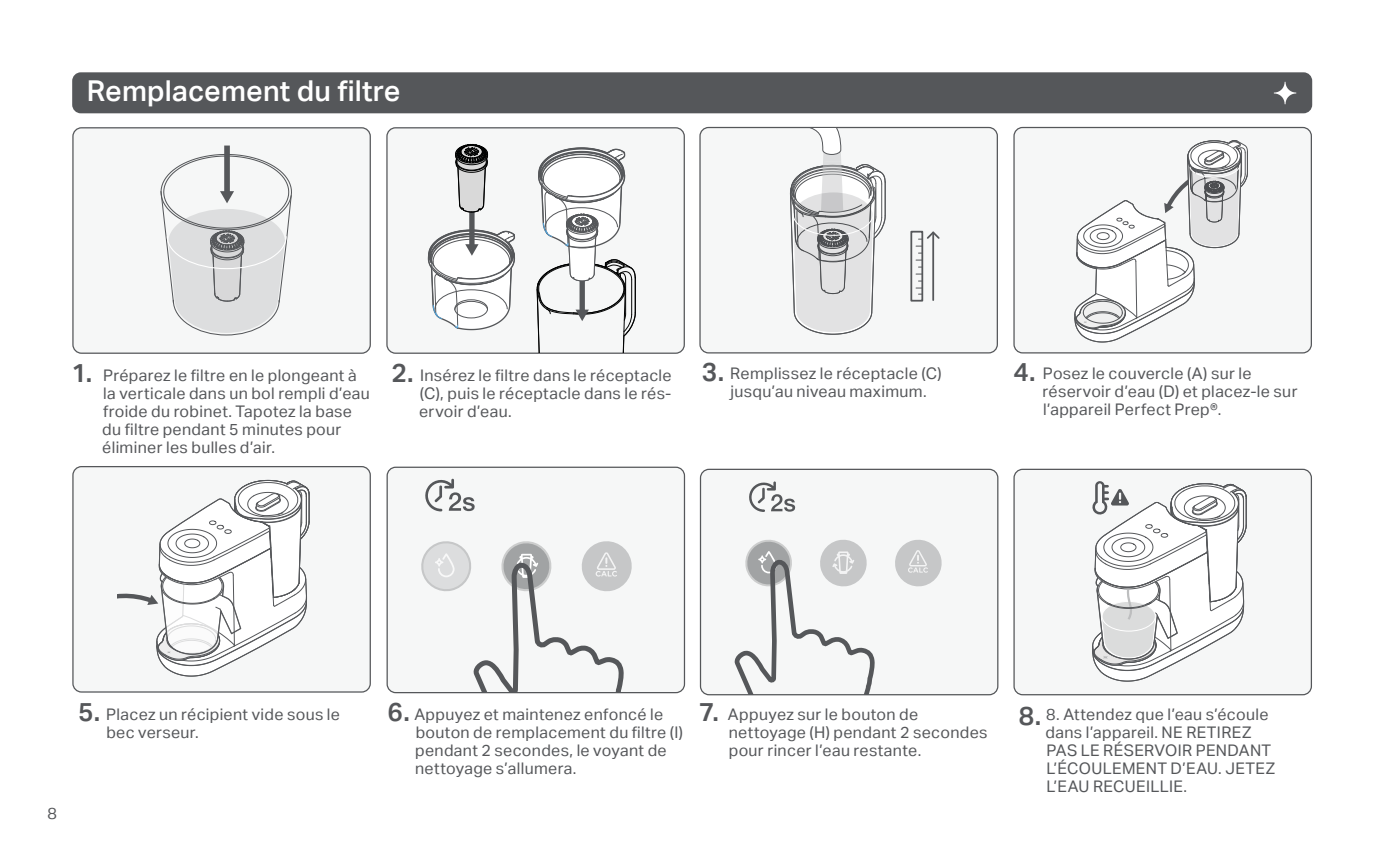
<style>
.page{position:relative;width:1384px;height:851px;background:#fff}
.page>*{position:absolute;margin:0;border:0;box-sizing:border-box;transform-origin:0 0}
.t1{font:500 28.8px "Aktiv Grotesk";letter-spacing:.005em;color:#fff}
.t2{font:600 26px "Aktiv Grotesk";color:#55575a}
.t3{font:16px/18px "Aktiv Grotesk";letter-spacing:.02em;color:#55575a}
</style>
<div class="page">
<div style="left:73px;top:128px;width:297px;height:225px;background:#f6f7f7;border-radius:9px"></div>
<div style="left:72px;top:127px;width:299px;height:227px;border:1px solid #55575a;border-radius:9px"></div>
<div style="left:73px;top:466px;width:297px;height:226px;background:#f6f7f7;border-radius:9px"></div>
<div style="left:72px;top:466px;width:299px;height:226px;border:1px solid #55575a;border-radius:9px"></div>
<div style="left:700px;top:469px;width:297px;height:225px;background:#f6f7f7;border-radius:9px"></div>
<div style="left:700px;top:468px;width:298px;height:227px;border:1px solid #55575a;border-radius:9px"></div>
<div style="left:700px;top:127px;width:297px;height:226px;background:#f6f7f7;border-radius:9px"></div>
<div style="left:699px;top:127px;width:298px;height:226px;border:1px solid #55575a;border-radius:9px"></div>
<div style="left:387px;top:128px;width:297px;height:225px;background:#f6f7f7;border-radius:9px"></div>
<div style="left:386px;top:127px;width:299px;height:227px;border:1px solid #55575a;border-radius:9px"></div>
<div style="left:387px;top:467px;width:297px;height:225px;background:#f6f7f7;border-radius:9px"></div>
<div style="left:386px;top:466px;width:299px;height:227px;border:1px solid #55575a;border-radius:9px"></div>
<div style="left:1014px;top:127px;width:297px;height:226px;background:#f6f7f7;border-radius:9px"></div>
<div style="left:1013px;top:127px;width:298px;height:226px;border:1px solid #55575a;border-radius:9px"></div>
<div style="left:72px;top:72px;width:1240px;height:41px;background:#55575a;border-radius:9px"></div>
<svg style="left:1273px;top:82px;width:23px;height:22px"></svg>
<div style="left:224px;top:145px;width:6px;height:48px;background:#55575a"></div>
<svg style="left:160px;top:153px;width:132px;height:183px"></svg>
<svg style="left:469px;top:212px;width:5px;height:6px"></svg>
<svg style="left:536px;top:147px;width:100px;height:205px"></svg>
<svg style="left:427px;top:218px;width:88px;height:113px"></svg>
<svg style="left:455px;top:144px;width:33px;height:68px;background:#9a9b9b"></svg>
<svg style="left:916px;top:230px;width:24px;height:16px"></svg>
<hr style="left:932px;top:232px;width:2px;height:68px;background:#55575a">
<div style="left:910px;top:231px;width:13px;height:70px;border:2px solid #55575a"></div>
<svg style="left:775px;top:128px;width:110px;height:207px"></svg>
<svg style="left:1074px;top:140px;width:173px;height:202px"></svg>
<svg style="left:425px;top:478px;width:50px;height:33px"></svg>
<svg style="left:421px;top:541px;width:210px;height:150px"></svg>
<svg style="left:118px;top:480px;width:191px;height:196px"></svg>
<div style="left:1014px;top:469px;width:297px;height:225px;background:#f6f7f7;border-radius:9px"></div>
<div style="left:1013px;top:468px;width:298px;height:227px;border:1px solid #55575a;border-radius:9px"></div>
<svg style="left:1092px;top:481px;width:154px;height:200px"></svg>
<svg style="left:895px;top:540px;width:46px;height:46px"></svg>
<svg style="left:732px;top:540px;width:144px;height:154px"></svg>
<svg style="left:749px;top:481px;width:46px;height:31px"></svg>
<h1 class="t1" style="left:87px;top:74px;width:315px">Remplacement du filtre</h1>
<h2 class="t2" style="left:72px;top:358px;width:22px">1.</h2>
<h2 class="t2" style="left:391px;top:358px;width:24px">2.</h2>
<h2 class="t2" style="left:702px;top:356px;width:24px">3.</h2>
<h2 class="t2" style="left:1013px;top:356px;width:23px">4.</h2>
<p class="t3" style="left:102px;top:366px;width:269px">Préparez le filtre en le plongeant à la verticale dans un bol rempli d’eau froide du robinet. Tapotez la base du filtre pendant 5 minutes pour éliminer les bulles d’air.</p>
<p class="t3" style="left:730px;top:364px;width:213px">Remplissez le réceptacle (C) jusqu’au niveau maximum.</p>
<p class="t3" style="left:1042px;top:364px;width:256px">Posez le couvercle (A) sur le réservoir d’eau (D) et placez-le sur l’appareil Perfect Prep®.</p>
<p class="t3" style="left:419px;top:366px;width:254px;text-align:justify">Insérez le filtre dans le réceptacle (C), puis le réceptacle dans le rés&shy;ervoir d’eau.</p>
<p class="t3" style="left:47px;top:803px;width:11px">8</p>
<h2 class="t2" style="left:78px;top:696px;width:23px">5.</h2>
<h2 class="t2" style="left:387px;top:696px;width:24px">6.</h2>
<h2 class="t2" style="left:699px;top:696px;width:21px">7.</h2>
<p class="t3" style="left:1045px;top:704px;width:231px">8. Attendez que l’eau s’écoule dans l’appareil. NE RETIREZ<br>PAS LE RÉSERVOIR PENDANT<br>L’ÉCOULEMENT D’EAU. JETEZ<br>L’EAU RECUEILLIE.</p>
<h2 class="t2" style="left:1018px;top:701px;width:24px">8.</h2>
<p class="t3" style="left:106px;top:704px;width:235px">Placez un récipient vide sous le bec verseur.</p>
<p class="t3" style="left:414px;top:704px;width:270px">Appuyez et maintenez enfoncé le bouton de remplacement du filtre (I) pendant 2 secondes, le voyant de nettoyage s’allumera.</p>
<p class="t3" style="left:728px;top:704px;width:261px">Appuyez sur le bouton de nettoyage (H) pendant 2 secondes pour rincer l’eau restante.</p>
</div>
